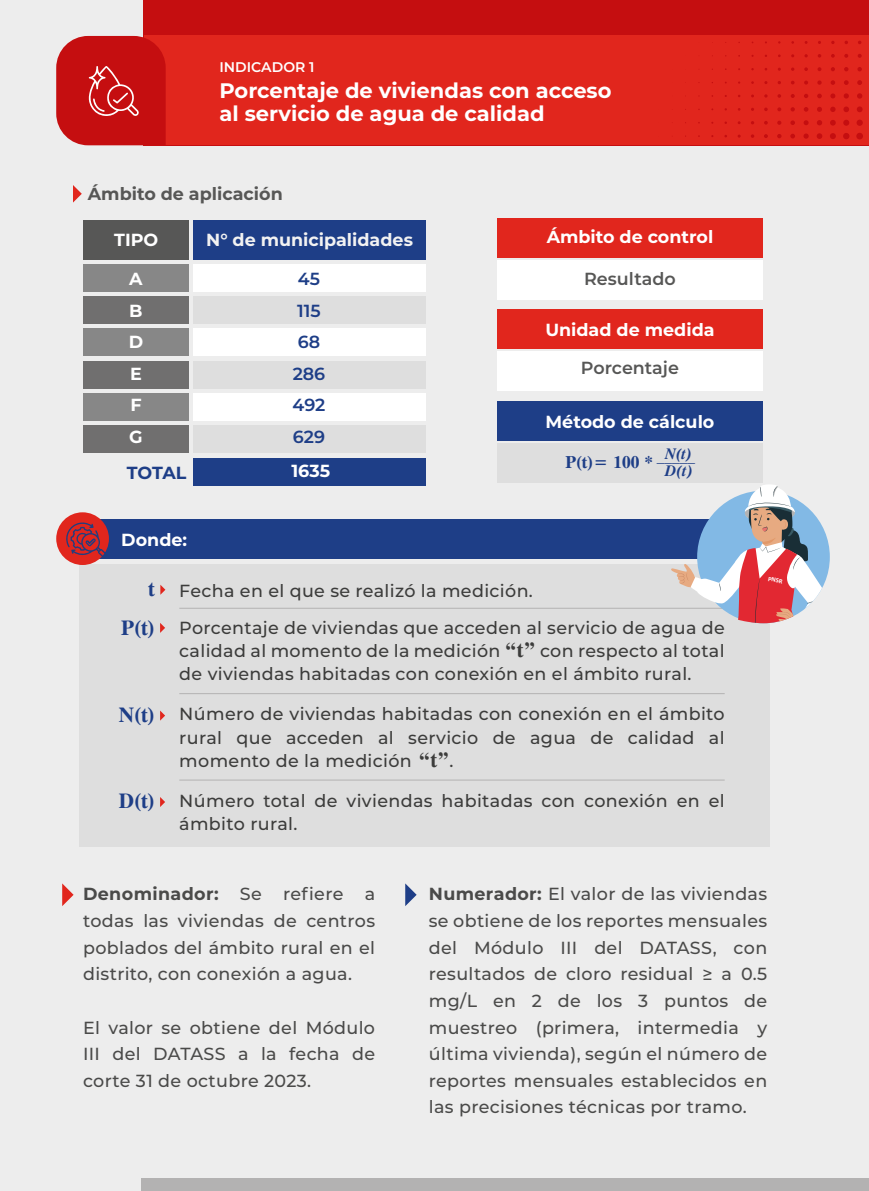
<style>
.page{position:relative;width:869px;height:1191px;background:#fff}
.page>*{position:absolute;margin:0;border:0;box-sizing:border-box;transform-origin:0 0}
.t1{font:700 21px/22.8px "Montserrat";color:#fff}
.t2{font:700 21px/38.9px "CG Times";color:#1e3e87;text-align:right}
.t3{font:500 17.5px/26.6px "Montserrat";letter-spacing:.02em;color:#4a4a49;text-align:justify}
.t4{font:500 17.5px/23.1px "Montserrat";letter-spacing:.02em;color:#3c3c3b}
.t5{font:700 17.5px/31.5px "Montserrat";color:#fff;text-align:justify}
.t6{font:600 17.5px "Montserrat";color:#575756}
.t7{font:700 17.5px "Montserrat";color:#f2f2f2}
.t8{font:700 17.5px "Montserrat";color:#575756}
.t9{font:600 17.5px/31.5px "Montserrat";color:#1e3e87;text-align:center}
.t10{font:700 17.5px "Montserrat";letter-spacing:-.01em;color:#1e3e87}
.t11{font:700 17.32px "CG Times";color:#1e3e87}
.t12{font:italic 700 15.4px/16.6px "CG Times";color:#1e3e87}
.t13{font:700 15.4px "CG Times";color:#1e3e87}
.t14{font:600 14px "Montserrat";color:#fff}
.t15{font:700 6.65px "Calibri";color:#fff}
.s1{font-family:"CG Times";font-weight:700;font-size:21px}
.s2{font-weight:700}
</style>
<div class="page">
<div style="left:0;top:0;width:868px;height:1191px;background:#ededed"></div>
<div style="left:143px;top:0;width:725px;height:145px;background:#c50e10"></div>
<div style="left:145px;top:36px;width:723px;height:109px;background:#e1261d"></div>
<svg style="left:817px;top:67px;width:4px;height:4px"></svg>
<svg style="left:844px;top:67px;width:4px;height:4px"></svg>
<svg style="left:857px;top:67px;width:4px;height:4px"></svg>
<svg style="left:817px;top:80px;width:4px;height:5px"></svg>
<svg style="left:830px;top:80px;width:4px;height:5px"></svg>
<svg style="left:844px;top:80px;width:4px;height:5px"></svg>
<svg style="left:857px;top:80px;width:4px;height:5px"></svg>
<svg style="left:791px;top:94px;width:3px;height:4px"></svg>
<svg style="left:817px;top:94px;width:4px;height:4px"></svg>
<svg style="left:830px;top:93px;width:5px;height:5px"></svg>
<svg style="left:844px;top:93px;width:4px;height:6px"></svg>
<svg style="left:857px;top:93px;width:4px;height:6px"></svg>
<svg style="left:777px;top:107px;width:4px;height:4px"></svg>
<svg style="left:790px;top:107px;width:4px;height:4px"></svg>
<svg style="left:804px;top:107px;width:4px;height:5px"></svg>
<svg style="left:817px;top:107px;width:4px;height:5px"></svg>
<svg style="left:830px;top:107px;width:5px;height:5px"></svg>
<svg style="left:843px;top:106px;width:5px;height:6px"></svg>
<svg style="left:857px;top:106px;width:5px;height:6px"></svg>
<svg style="left:777px;top:121px;width:4px;height:4px"></svg>
<svg style="left:790px;top:120px;width:4px;height:5px"></svg>
<svg style="left:804px;top:120px;width:4px;height:5px"></svg>
<svg style="left:817px;top:120px;width:4px;height:5px"></svg>
<svg style="left:830px;top:120px;width:5px;height:6px"></svg>
<svg style="left:843px;top:120px;width:5px;height:6px"></svg>
<svg style="left:856px;top:120px;width:6px;height:6px"></svg>
<svg style="left:777px;top:134px;width:4px;height:4px"></svg>
<svg style="left:790px;top:134px;width:4px;height:4px"></svg>
<svg style="left:803px;top:133px;width:5px;height:6px"></svg>
<svg style="left:817px;top:133px;width:4px;height:6px"></svg>
<svg style="left:830px;top:133px;width:5px;height:6px"></svg>
<div style="left:842px;top:133px;width:7px;height:6px;background:#c50e10;border-radius:50%"></div>
<div style="left:855px;top:133px;width:7px;height:6px;background:#c50e10;border-radius:50%"></div>
<div style="left:497px;top:218px;width:265px;height:39px;background:#e1261d"></div>
<div style="left:497px;top:261px;width:265px;height:39px;background:#fff"></div>
<div style="left:497px;top:443px;width:265px;height:40px;background:#dedede"></div>
<div style="left:497px;top:401px;width:265px;height:40px;background:#1e3e87"></div>
<div style="left:497px;top:351px;width:265px;height:40px;background:#fff"></div>
<div style="left:497px;top:309px;width:265px;height:39px;background:#e1261d"></div>
<div style="left:79px;top:564px;width:690px;height:283px;background:#dedede"></div>
<div style="left:141px;top:1178px;width:727px;height:13px;background:#b3b2b2"></div>
<svg style="left:73px;top:185px;width:9px;height:18px"></svg>
<div style="left:83px;top:220px;width:106px;height:40px;background:#575756"></div>
<div style="left:193px;top:220px;width:232px;height:40px;background:#1e3e87"></div>
<div style="left:83px;top:264px;width:106px;height:28px;background:#878787"></div>
<div style="left:193px;top:264px;width:232px;height:28px;background:#fff"></div>
<div style="left:83px;top:296px;width:106px;height:28px;background:#706f6f"></div>
<div style="left:193px;top:296px;width:232px;height:28px;background:#dedede"></div>
<div style="left:83px;top:328px;width:106px;height:28px;background:#878787"></div>
<div style="left:193px;top:328px;width:232px;height:28px;background:#fff"></div>
<div style="left:83px;top:361px;width:106px;height:27px;background:#706f6f"></div>
<div style="left:193px;top:361px;width:232px;height:27px;background:#dedede"></div>
<div style="left:83px;top:393px;width:106px;height:28px;background:#878787"></div>
<div style="left:193px;top:393px;width:232px;height:28px;background:#fff"></div>
<div style="left:83px;top:425px;width:106px;height:28px;background:#706f6f"></div>
<div style="left:193px;top:425px;width:232px;height:28px;background:#dedede"></div>
<div style="left:193px;top:458px;width:232px;height:28px;background:#1e3e87"></div>
<svg style="left:160px;top:585px;width:5px;height:10px"></svg>
<svg style="left:160px;top:623px;width:5px;height:10px"></svg>
<svg style="left:160px;top:710px;width:5px;height:10px"></svg>
<svg style="left:160px;top:797px;width:5px;height:10px"></svg>
<div style="left:79px;top:519px;width:687px;height:40px;background:#1e3e87"></div>
<hr style="left:179px;top:608px;width:545px;height:1px;background:#b3b2b2">
<hr style="left:179px;top:693px;width:545px;height:1px;background:#b3b2b2">
<hr style="left:179px;top:779px;width:545px;height:1px;background:#b3b2b2">
<svg style="left:62px;top:883px;width:12px;height:23px"></svg>
<svg style="left:405px;top:883px;width:11px;height:23px"></svg>
<div style="left:56px;top:512px;width:53px;height:53px;background:#e1261d;border-radius:50%"></div>
<svg style="left:64px;top:522px;width:43px;height:36px"></svg>
<div style="left:696px;top:491px;width:133px;height:132px;background:#82b9e5;border-radius:50%"></div>
<svg style="left:670px;top:485px;width:137px;height:138px"></svg>
<svg style="left:775px;top:554px;width:54px;height:69px"></svg>
<svg style="left:56px;top:36px;width:110px;height:109px;background:#c92122"></svg>
<p class="t14" style="left:219px;top:57px;width:97px">INDICADOR 1</p>
<p class="t1" style="left:219px;top:78px;width:393px">Porcentaje de viviendas con acceso al servicio de agua de calidad</p>
<p class="t8" style="left:88px;top:181px;width:196px">Ámbito de aplicación</p>
<p class="t5" style="left:114px;top:223px;width:46px">TIPO</p>
<p class="t7" style="left:206px;top:227px;width:208px">N° de municipalidades</p>
<p class="t5" style="left:129px;top:262px;width:16px">A B D E F G</p>
<p class="t9" style="left:292px;top:263px;width:34px">45<br>115<br>68<br>286<br>492<br>629</p>
<p class="t5" style="left:291px;top:454px;width:40px">1635</p>
<p class="t10" style="left:127px;top:460px;width:61px">TOTAL</p>
<p class="t5" style="left:121px;top:523px;width:67px">Donde:</p>
<p class="t5" style="left:546px;top:220px;width:168px">Ámbito de control</p>
<p class="t6" style="left:584px;top:266px;width:93px">Resultado</p>
<p class="t5" style="left:545px;top:313px;width:171px">Unidad de medida</p>
<p class="t6" style="left:580px;top:356px;width:99px">Porcentaje</p>
<p class="t5" style="left:545px;top:405px;width:170px">Método de cálculo</p>
<p class="t12" style="left:664px;top:445px;width:29px">N(t)<br>D(t)</p>
<p class="t11" style="left:565px;top:452px;width:89px">P(t)= 100 *</p>
<p class="t13" style="left:656px;top:445px;width:40px">_____</p>
<p class="t2" style="left:121px;top:569px;width:35px">t<br>P(t)</p>
<p class="t2" style="left:119px;top:695px;width:38px">N(t)</p>
<p class="t2" style="left:119px;top:781px;width:38px">D(t)</p>
<p class="t4" style="left:179px;top:571px;width:546px;line-height:37.1px">Fecha en el que se realizó la medición.<br>Porcentaje de viviendas que acceden al servicio de agua de</p>
<p class="t4" style="left:179px;top:638px;width:546px">calidad al momento de la medición <span class="s1">“t”</span> con respecto al total de viviendas habitadas con conexión en el ámbito rural.</p>
<p class="t4" style="left:179px;top:702px;width:546px;text-align:justify">Número de viviendas habitadas con conexión en el ámbito rural que acceden al servicio de agua de calidad al momento de la medición <span class="s1">“t”</span>.</p>
<p class="t4" style="left:179px;top:789px;width:546px">Número total de viviendas habitadas con conexión en el ámbito rural.</p>
<p class="t15" style="left:768px;top:574px;width:16px;rotate:10deg">PNSR</p>
<p class="t3" style="left:83px;top:880px;width:293px"><span class="s2">Denominador:</span> Se refiere a todas las viviendas de centros poblados del ámbito rural en el distrito, con conexión a agua.</p>
<p class="t3" style="left:83px;top:1013px;width:293px">El valor se obtiene del Módulo III del DATASS a la fecha de corte 31 de octubre 2023.</p>
<p class="t3" style="left:428px;top:880px;width:340px"><span class="s2">Numerador:</span> El valor de las viviendas se obtiene de los reportes mensuales del Módulo III del DATASS, con resultados de cloro residual ≥ a 0.5 mg/L en 2 de los 3 puntos de muestreo (primera, intermedia y última vivienda), según el número de reportes mensuales establecidos en las precisiones técnicas por tramo.</p>
</div>
